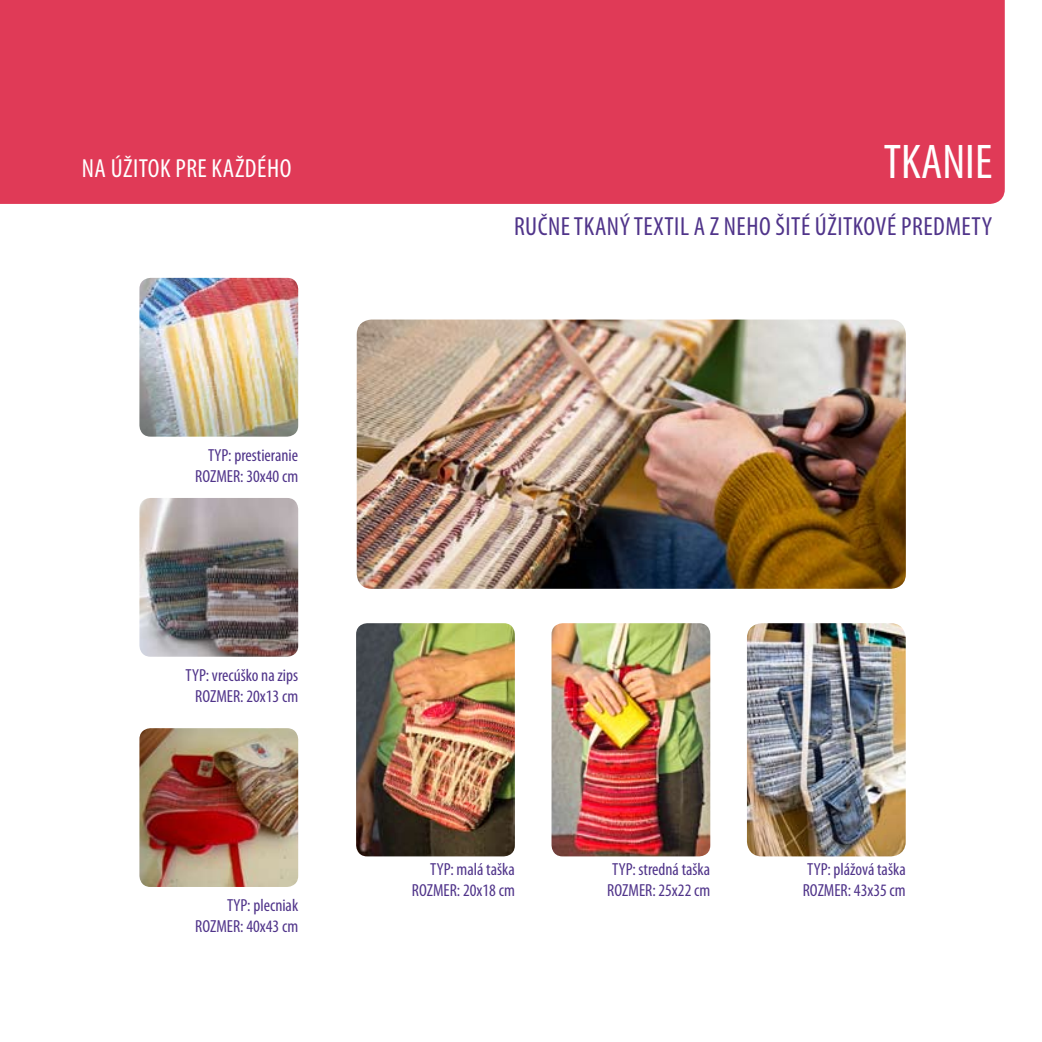
<style>
.page{position:relative;width:1042px;height:1042px;background:#fff}
.page>*{position:absolute;margin:0;border:0;box-sizing:border-box;transform-origin:0 0}
.t1{font:condensed 49px "Myriad Pro";color:#fff}
.t2{font:condensed 26.25px "Myriad Pro";color:#50348a}
.t3{font:condensed 26.25px "Myriad Pro";color:#fff}
.t4{font:condensed 17.5px/21px "Myriad Pro";color:#50348a;text-align:right}
</style>
<div class="page">
<div style="left:0;top:0;width:1005px;height:204px;background:#e03a57"></div>
<img style="left:747px;top:623px;width:159px;height:233px">
<img style="left:357px;top:319px;width:549px;height:270px">
<img style="left:139px;top:498px;width:159px;height:159px">
<img style="left:139px;top:728px;width:159px;height:159px">
<img style="left:139px;top:278px;width:159px;height:159px">
<img style="left:356px;top:623px;width:159px;height:233px">
<img style="left:551px;top:623px;width:159px;height:233px">
<h2 class="t3" style="left:82px;top:152px;width:62px">na úžitok</h2>
<h2 class="t3" style="left:175px;top:152px;width:82px">pre každého</h2>
<h1 class="t1" style="left:883px;top:132px;width:110px">TKANIE</h1>
<h2 class="t2" style="left:514px;top:210px;width:72px">ručne tkaný</h2>
<h2 class="t2" style="left:634px;top:210px;width:11px">textil</h2>
<h2 class="t2" style="left:694px;top:210px;width:43px">a z neho</h2>
<h2 class="t2" style="left:775px;top:210px;width:73px">šité úžitkové</h2>
<h2 class="t2" style="left:901px;top:210px;width:13px">predmety</h2>
<p class="t4" style="left:195px;top:444px;width:104px">TYP: prestieranie<br>ROZMER: 30x40 cm</p>
<p class="t4" style="left:186px;top:664px;width:114px;text-align:center">TYP: vrecúško na zips<br>ROZMER: 20x13 cm</p>
<p class="t4" style="left:195px;top:895px;width:104px">TYP: plecniak<br>ROZMER: 40x43 cm</p>
<p class="t4" style="left:412px;top:858px;width:104px">TYP: malá taška<br>ROZMER: 20x18 cm</p>
<p class="t4" style="left:607px;top:858px;width:104px;text-align:left">TYP: stredná taška<br>ROZMER: 25x22 cm</p>
<p class="t4" style="left:803px;top:858px;width:104px;text-align:left">TYP: plážová taška<br>ROZMER: 43x35 cm</p>
</div>
